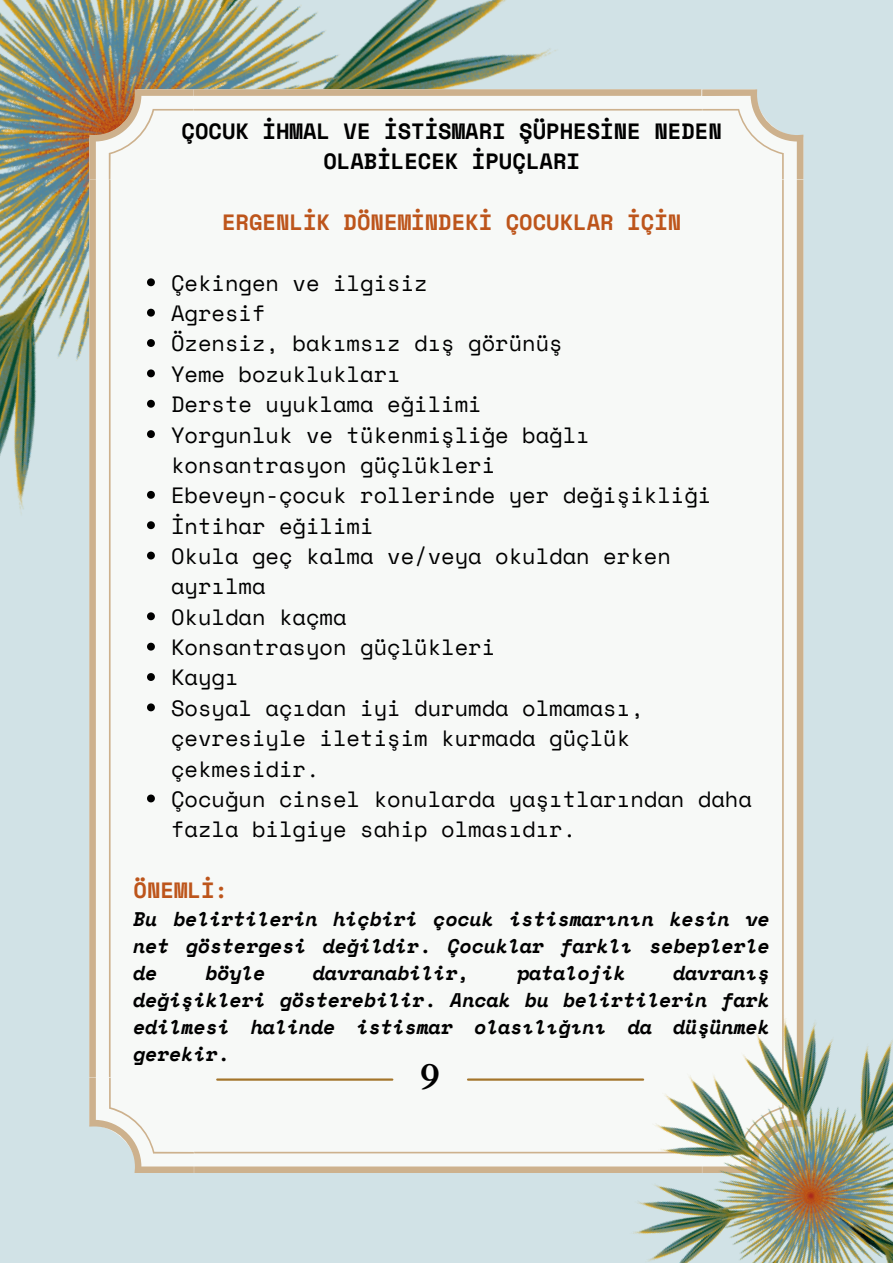
<style>
.page{position:relative;width:893px;height:1264px;background:#fff}
.page>*{position:absolute;margin:0;border:0;box-sizing:border-box;transform-origin:0 0}
.t1{font:700 37.35px "Cardo";color:#000}
.t2{font:22.05px/30.3px "Space Mono";color:#000}
.t3{font:700 22.05px/30.3px "Space Mono";color:#000;text-align:center}
.t4{font:700 22.05px "Space Mono";color:#bd551b}
.t5{font:italic 700 19.65px/27px "Space Mono";color:#000;text-align:justify}
</style>
<div class="page">
<div style="left:0;top:0;width:892px;height:1262px;background:#d1e2e6"></div>
<img style="left:0;top:0;width:804px;height:937px">
<div style="left:89px;top:89px;width:714px;height:1084px;background:#f7f9f7"></div>
<hr style="left:217px;top:1078px;width:175px;height:2px;background:#a4752b">
<hr style="left:468px;top:1078px;width:175px;height:2px;background:#a4752b">
<svg style="left:147px;top:278px;width:8px;height:8px"></svg>
<svg style="left:147px;top:309px;width:8px;height:7px"></svg>
<svg style="left:147px;top:339px;width:8px;height:8px"></svg>
<svg style="left:147px;top:369px;width:8px;height:8px"></svg>
<svg style="left:147px;top:400px;width:8px;height:7px"></svg>
<svg style="left:147px;top:430px;width:8px;height:8px"></svg>
<svg style="left:147px;top:491px;width:8px;height:8px"></svg>
<svg style="left:147px;top:521px;width:8px;height:8px"></svg>
<svg style="left:147px;top:551px;width:8px;height:8px"></svg>
<svg style="left:147px;top:612px;width:8px;height:8px"></svg>
<svg style="left:147px;top:642px;width:8px;height:8px"></svg>
<svg style="left:147px;top:673px;width:8px;height:8px"></svg>
<svg style="left:147px;top:703px;width:8px;height:8px"></svg>
<svg style="left:147px;top:794px;width:8px;height:8px"></svg>
<img style="left:554px;top:937px;width:338px;height:325px">
<p class="t3" style="left:181px;top:115px;width:542px">ÇOCUK İHMAL VE İSTİSMARI ŞÜPHESİNE NEDEN<br>OLABİLECEK İPUÇLARI</p>
<p class="t4" style="left:222px;top:205px;width:461px">ERGENLİK DÖNEMİNDEKİ ÇOCUKLAR İÇİN</p>
<p class="t2" style="left:171px;top:267px;width:258px">Çekingen ve ilgisiz</p>
<p class="t2" style="left:171px;top:297px;width:96px">Agresif</p>
<p class="t2" style="left:171px;top:328px;width:393px">Özensiz, bakımsız dış görünüş</p>
<p class="t2" style="left:171px;top:358px;width:231px">Yeme bozuklukları</p>
<p class="t2" style="left:171px;top:388px;width:312px">Derste uyuklama eğilimi</p>
<p class="t2" style="left:171px;top:419px;width:420px">Yorgunluk ve tükenmişliğe bağlı konsantrasyon güçlükleri</p>
<p class="t2" style="left:171px;top:480px;width:542px">Ebeveyn-çocuk rollerinde yer değişikliği</p>
<p class="t2" style="left:171px;top:510px;width:204px">İntihar eğilimi</p>
<p class="t2" style="left:171px;top:540px;width:501px">Okula geç kalma ve/veya okuldan erken ayrılma</p>
<p class="t2" style="left:171px;top:601px;width:177px">Okuldan kaçma</p>
<p class="t2" style="left:171px;top:631px;width:326px">Konsantrasyon güçlükleri</p>
<p class="t2" style="left:171px;top:662px;width:69px">Kaygı</p>
<p class="t2" style="left:171px;top:692px;width:474px">Sosyal açıdan iyi durumda olmaması, çevresiyle iletişim kurmada güçlük çekmesidir.</p>
<p class="t2" style="left:171px;top:783px;width:582px">Çocuğun cinsel konularda yaşıtlarından daha fazla bilgiye sahip olmasıdır.</p>
<p class="t4" style="left:133px;top:873px;width:96px">ÖNEMLİ:</p>
<p class="t5" style="left:133px;top:905px;width:637px">Bu belirtilerin hiçbiri çocuk istismarının kesin ve net göstergesi değildir. Çocuklar farklı sebeplerle de</p>
<p class="t5" style="left:205px;top:959px;width:62px">böyle</p>
<p class="t5" style="left:313px;top:959px;width:158px">davranabilir,</p>
<p class="t5" style="left:517px;top:959px;width:110px">patalojik</p>
<p class="t5" style="left:133px;top:959px;width:637px;text-indent:540px">davranış değişikleri gösterebilir. Ancak bu belirtilerin fark edilmesi halinde istismar olasılığını da düşünmek gerekir.</p>
<p class="t1" style="left:420px;top:1052px;width:21px">9</p>
</div>
